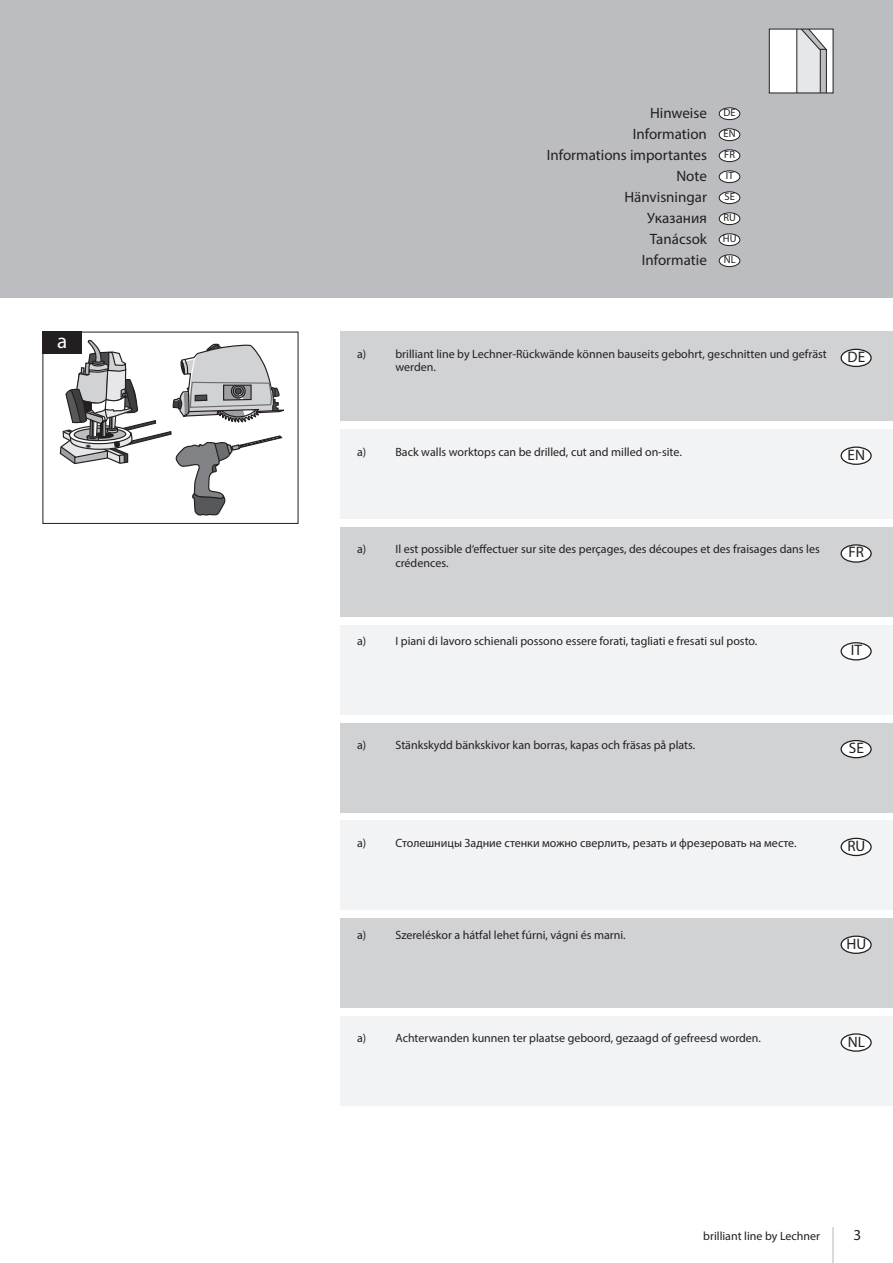
<style>
.page{position:relative;width:893px;height:1263px;background:#fff}
.page>*{position:absolute;margin:0;border:0;box-sizing:border-box;transform-origin:0 0}
.t1{font:21px "Myriad Pro";color:#fff}
.t2{font:15.15px "Myriad Pro";color:#231f20}
.t3{font:15px/21px "Myriad Pro";color:#231f20;text-align:right}
.t4{font:12px/13.5px "Myriad Pro";color:#231f20}
.t5{font:10.5px/21px "Myriad Pro";color:#231f20}
</style>
<div class="page">
<hr style="left:832px;top:1228px;width:2px;height:35px;background:#d9dadc">
<div style="left:43px;top:821px;width:850px;height:89px;background:#f2f3f4"></div>
<div style="left:43px;top:625px;width:850px;height:89px;background:#f2f3f4"></div>
<div style="left:43px;top:430px;width:850px;height:89px;background:#f2f3f4"></div>
<div style="left:43px;top:332px;width:850px;height:89px;background:#d1d2d4"></div>
<div style="left:43px;top:723px;width:850px;height:89px;background:#d1d2d4"></div>
<div style="left:43px;top:527px;width:850px;height:90px;background:#d1d2d4"></div>
<div style="left:43px;top:918px;width:850px;height:90px;background:#d1d2d4"></div>
<div style="left:841px;top:349px;width:30px;height:17px;background:#fff;border-radius:50%"></div>
<div style="left:840px;top:349px;width:32px;height:18px;border:1px solid #231f20;border-radius:50%"></div>
<div style="left:841px;top:447px;width:30px;height:17px;background:#fff;border-radius:50%"></div>
<div style="left:840px;top:446px;width:32px;height:19px;border:1px solid #231f20;border-radius:50%"></div>
<div style="left:841px;top:545px;width:30px;height:17px;background:#fff;border-radius:50%"></div>
<div style="left:840px;top:544px;width:32px;height:19px;border:1px solid #231f20;border-radius:50%"></div>
<div style="left:841px;top:643px;width:30px;height:17px;background:#fff;border-radius:50%"></div>
<div style="left:840px;top:642px;width:32px;height:18px;border:1px solid #231f20;border-radius:50%"></div>
<div style="left:841px;top:740px;width:30px;height:18px;background:#fff;border-radius:50%"></div>
<div style="left:840px;top:740px;width:32px;height:18px;border:1px solid #231f20;border-radius:50%"></div>
<div style="left:841px;top:936px;width:30px;height:17px;background:#fff;border-radius:50%"></div>
<div style="left:840px;top:935px;width:32px;height:19px;border:1px solid #231f20;border-radius:50%"></div>
<div style="left:841px;top:838px;width:30px;height:17px;background:#fff;border-radius:50%"></div>
<div style="left:840px;top:838px;width:32px;height:18px;border:1px solid #231f20;border-radius:50%"></div>
<div style="left:43px;top:1016px;width:850px;height:90px;background:#f2f3f4"></div>
<div style="left:841px;top:1034px;width:30px;height:17px;background:#fff;border-radius:50%"></div>
<div style="left:840px;top:1033px;width:32px;height:19px;border:1px solid #231f20;border-radius:50%"></div>
<div style="left:0;top:0;width:339px;height:1242px;background:#fff"></div>
<div style="left:0;top:0;width:893px;height:298px;background:#bcbdc0"></div>
<svg style="left:59px;top:340px;width:225px;height:176px"></svg>
<div style="left:43px;top:332px;width:255px;height:192px;border:1px solid #231f20"></div>
<div style="left:769px;top:29px;width:64px;height:64px;background:#fff"></div>
<svg style="left:796px;top:31px;width:31px;height:60px;background:#ccccce"></svg>
<div style="left:769px;top:29px;width:64px;height:64px;border:1px solid #231f20"></div>
<div style="left:43px;top:332px;width:39px;height:22px;background:#231f20"></div>
<div style="left:719px;top:108px;width:21px;height:12px;background:#fff;border-radius:50%"></div>
<div style="left:719px;top:107px;width:21px;height:13px;border:1px solid #231f20;border-radius:50%"></div>
<div style="left:719px;top:150px;width:21px;height:12px;background:#fff;border-radius:50%"></div>
<div style="left:719px;top:149px;width:21px;height:13px;border:1px solid #231f20;border-radius:50%"></div>
<div style="left:719px;top:171px;width:21px;height:12px;background:#fff;border-radius:50%"></div>
<div style="left:719px;top:170px;width:21px;height:13px;border:1px solid #231f20;border-radius:50%"></div>
<div style="left:719px;top:192px;width:21px;height:12px;background:#fff;border-radius:50%"></div>
<div style="left:719px;top:191px;width:21px;height:13px;border:1px solid #231f20;border-radius:50%"></div>
<div style="left:719px;top:213px;width:21px;height:12px;background:#fff;border-radius:50%"></div>
<div style="left:719px;top:212px;width:21px;height:13px;border:1px solid #231f20;border-radius:50%"></div>
<div style="left:719px;top:234px;width:21px;height:12px;background:#fff;border-radius:50%"></div>
<div style="left:719px;top:233px;width:21px;height:13px;border:1px solid #231f20;border-radius:50%"></div>
<div style="left:719px;top:129px;width:21px;height:12px;background:#fff;border-radius:50%"></div>
<div style="left:719px;top:128px;width:21px;height:13px;border:1px solid #231f20;border-radius:50%"></div>
<div style="left:719px;top:255px;width:21px;height:12px;background:#fff;border-radius:50%"></div>
<div style="left:719px;top:254px;width:21px;height:13px;border:1px solid #231f20;border-radius:50%"></div>
<h1 class="t1" style="left:57px;top:328px;width:12px">a</h1>
<p class="t3" style="left:547px;top:102px;width:162px">Hinweise<br>Information<br>Informations importantes<br>Note<br>Hänvisningar<br>Указания<br>Tanácsok<br>Informatie</p>
<p class="t5" style="left:724px;top:102px;width:14px">DE</p>
<p class="t5" style="left:723px;top:144px;width:15px">FR<br>IT<br>SE<br>RU<br>HU</p>
<p class="t5" style="left:724px;top:123px;width:14px">EN</p>
<p class="t5" style="left:724px;top:249px;width:13px">NL</p>
<p class="t4" style="left:357px;top:347px;width:11px">a)</p>
<p class="t4" style="left:395px;top:347px;width:433px">brilliant line by Lechner-Rückwände können bauseits gebohrt, geschnitten und gefräst werden.</p>
<p class="t2" style="left:847px;top:347px;width:19px">DE</p>
<p class="t4" style="left:357px;top:444px;width:11px">a)</p>
<p class="t4" style="left:395px;top:444px;width:288px">Back walls worktops can be drilled, cut and milled on-site.</p>
<p class="t2" style="left:848px;top:445px;width:19px">EN</p>
<p class="t4" style="left:357px;top:542px;width:11px">a)</p>
<p class="t4" style="left:395px;top:542px;width:426px">Il est possible d‘effectuer sur site des perçages, des découpes et des fraisages dans les crédences.</p>
<p class="t4" style="left:357px;top:634px;width:11px">a)</p>
<p class="t4" style="left:395px;top:634px;width:363px">I piani di lavoro schienali possono essere forati, tagliati e fresati sul posto.</p>
<p class="t2" style="left:848px;top:543px;width:17px">FR</p>
<p class="t2" style="left:851px;top:641px;width:13px">IT</p>
<p class="t4" style="left:357px;top:738px;width:11px">a)</p>
<p class="t4" style="left:395px;top:738px;width:301px">Stänkskydd bänkskivor kan borras, kapas och fräsas på plats.</p>
<p class="t2" style="left:849px;top:739px;width:16px">SE</p>
<p class="t4" style="left:357px;top:836px;width:11px">a)</p>
<p class="t4" style="left:395px;top:836px;width:403px">Столешницы Задние стенки можно сверлить, резать и фрезеровать на месте.</p>
<p class="t4" style="left:357px;top:928px;width:11px">a)</p>
<p class="t4" style="left:395px;top:928px;width:232px">Szereléskor a hátfal lehet fúrni, vágni és marni.</p>
<p class="t4" style="left:357px;top:1031px;width:11px">a)</p>
<p class="t4" style="left:395px;top:1031px;width:367px">Achterwanden kunnen ter plaatse geboord, gezaagd of gefreesd worden.</p>
<p class="t2" style="left:847px;top:836px;width:20px">RU</p>
<p class="t2" style="left:846px;top:934px;width:21px">HU</p>
<p class="t2" style="left:848px;top:1032px;width:19px">NL</p>
<p class="t4" style="left:703px;top:1229px;width:118px">brilliant line by Lechner</p>
<p class="t2" style="left:853px;top:1225px;width:9px">3</p>
</div>
